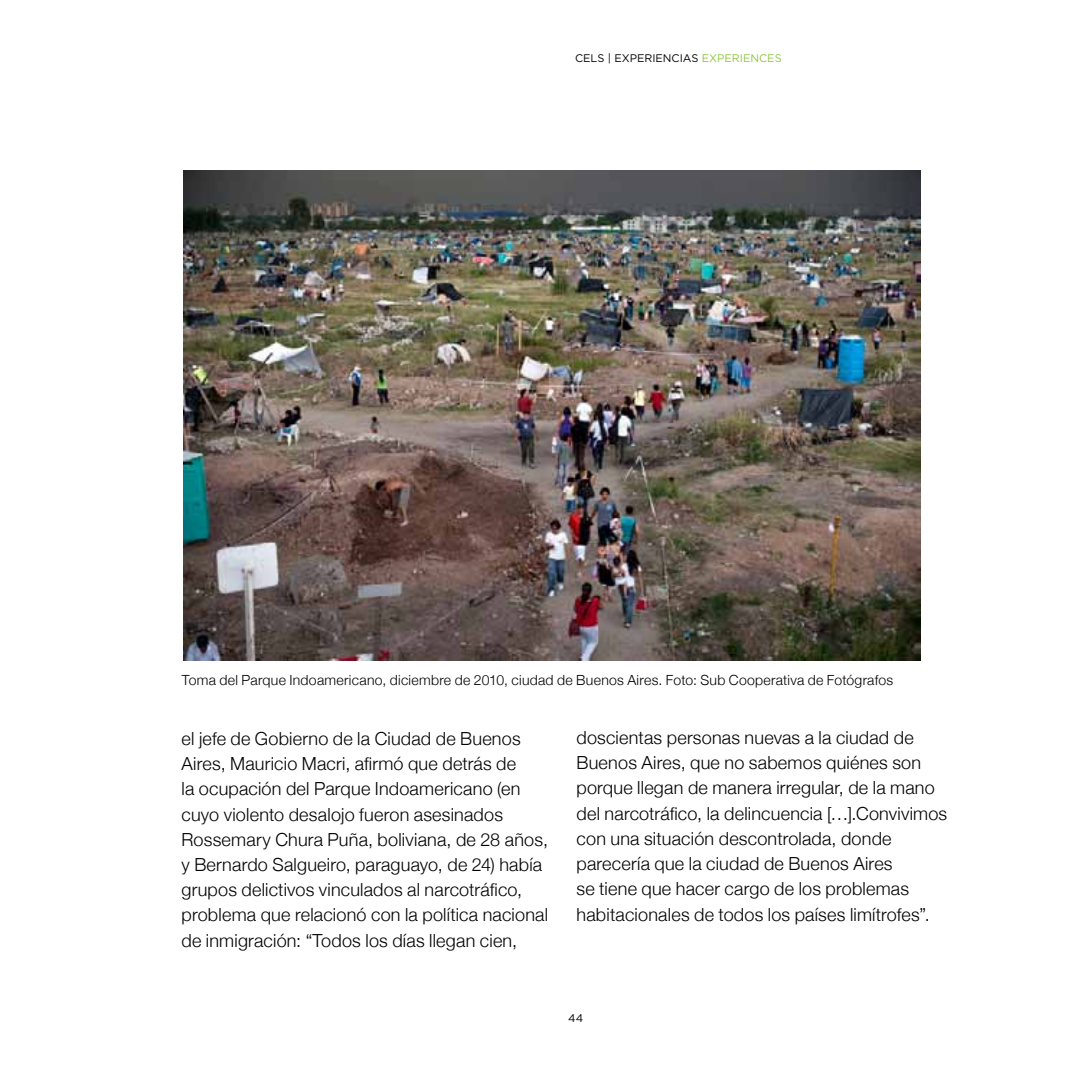
<style>
.page{position:relative;width:1078px;height:1078px;background:#fff}
.page>*{position:absolute;margin:0;border:0;box-sizing:border-box;transform-origin:0 0}
.t1{font:300 18px/25.2px "Helvetica Neue";letter-spacing:.01em;color:#000}
.t2{font:300 14px "Helvetica Neue";letter-spacing:.02em;color:#000}
.t3{font:11.2px "Gotham";color:#000}
.t4{font:11px "Gotham";color:#000}
.s1{color:#8dc63f}
</style>
<div class="page">
<img style="left:183px;top:170px;width:737px;height:490px">
<p class="t4" style="left:575px;top:51px;width:208px">CELS | EXPERIENCIAS <span class="s1">EXPERIENCES</span></p>
<p class="t2" style="left:182px;top:668px;width:712px">Toma del Parque Indoamericano, diciembre de 2010, ciudad de Buenos Aires. Foto: Sub Cooperativa de Fotógrafos</p>
<p class="t1" style="left:181px;top:724px;width:368px">el jefe de Gobierno de la Ciudad de Buenos Aires, Mauricio Macri, afirmó que detrás de<br>la ocupación del Parque Indoamericano (en cuyo violento desalojo fueron asesinados Rossemary Chura Puña, boliviana, de 28 años, y Bernardo Salgueiro, paraguayo, de 24) había grupos delictivos vinculados al narcotráfico, problema que relacionó con la política nacional de inmigración: “Todos los días llegan cien,</p>
<p class="t1" style="left:576px;top:723px;width:372px">doscientas personas nuevas a la ciudad de Buenos Aires, que no sabemos quiénes son porque llegan de manera irregular, de la mano del narcotráfico, la delincuencia […].Convivimos con una situación descontrolada, donde parecería que la ciudad de Buenos Aires<br>se tiene que hacer cargo de los problemas habitacionales de todos los países limítrofes”.</p>
<p class="t3" style="left:568px;top:1010px;width:16px">44</p>
</div>
